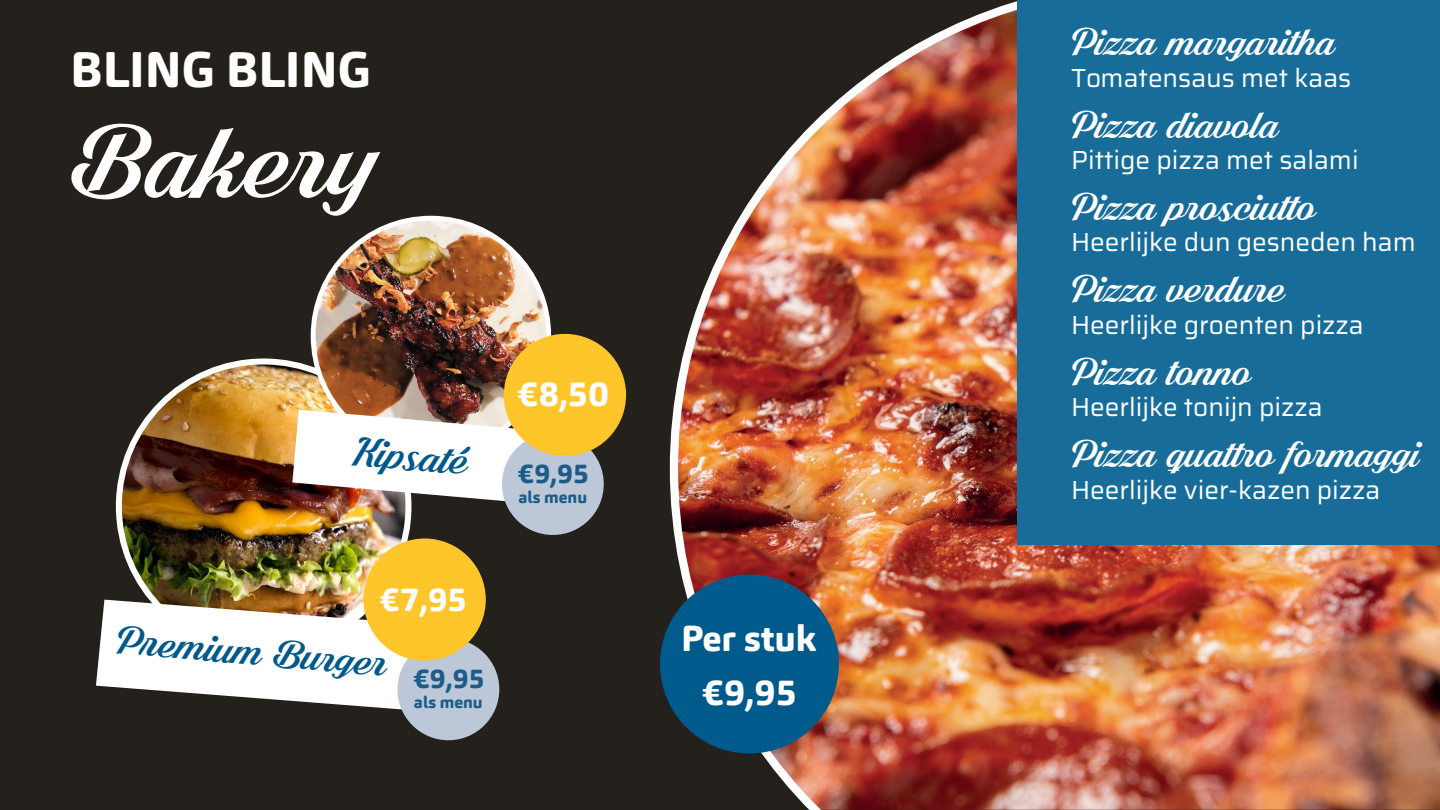
<style>
.page{position:relative;width:1440px;height:810px;background:#24211c}
.page>*{position:absolute;margin:0;border:0;box-sizing:border-box;transform-origin:0 0}
.t1{font:800 49.35px "Carnas";color:#fff}
.t2{font:45px "Shaded Larch PERSONALUSEONLY";color:#00598a}
.t3{font:43.88px "Shaded Larch PERSONALUSEONLY";color:#00598a}
.t4{font:42.53px "Shaded Larch PERSONALUSEONLY";color:#fff}
.t5{font:800 35.92px/53.9px "Carnas";color:#fff;text-align:center}
.t6{font:800 34.5px "Carnas";color:#fff}
.t7{font:800 33px "Carnas";color:#fff}
.t8{font:800 27px "Carnas";color:#1d5c86}
.t9{font:26.17px "Saira";color:#fff}
.t10{font:800 16.5px "Carnas";color:#1d5c86}
</style>
<div class="page">
<img style="left:670px;top:1px;width:770px;height:809px">
<img style="left:120px;top:362px;width:288px;height:238px">
<img style="left:313px;top:218px;width:236px;height:192px">
<svg style="left:292px;top:410px;width:233px;height:93px"></svg>
<div style="left:502px;top:433px;width:102px;height:102px;background:#bcc8d8;border-radius:50%"></div>
<div style="left:504px;top:334px;width:122px;height:122px;background:#fec62a;border-radius:50%"></div>
<div style="left:660px;top:575px;width:179px;height:178px;background:#005a8b;border-radius:50%"></div>
<svg style="left:96px;top:600px;width:312px;height:110px"></svg>
<div style="left:398px;top:638px;width:101px;height:102px;background:#bcc8d8;border-radius:50%"></div>
<div style="left:364px;top:538px;width:122px;height:123px;background:#fec62a;border-radius:50%"></div>
<svg style="left:71px;top:123px;width:309px;height:93px"></svg>
<div style="left:1017px;top:0;width:423px;height:545px;background:#176c9a"></div>
<h1 class="t1" style="left:70px;top:38px;width:302px">BLING BLING</h1>
<h2 class="t2" style="left:354px;top:425px;width:118px;rotate:5deg">Kipsaté</h2>
<p class="t7" style="left:378px;top:579px;width:90px">€7,95</p>
<h3 class="t3" style="left:119px;top:614px;width:273px;rotate:5deg">Premium Burger</h3>
<p class="t8" style="left:412px;top:661px;width:74px">€9,95</p>
<p class="t10" style="left:414px;top:692px;width:70px">als menu</p>
<h3 class="t6" style="left:516px;top:372px;width:94px">€8,50</h3>
<p class="t8" style="left:517px;top:456px;width:74px">€9,95</p>
<p class="t10" style="left:518px;top:486px;width:70px">als menu</p>
<h3 class="t5" style="left:681px;top:611px;width:137px">Per stuk €9,95</h3>
<h3 class="t4" style="left:1071px;top:17px;width:266px">Pizza margaritha</h3>
<p class="t9" style="left:1071px;top:58px;width:282px">Tomatensaus met kaas</p>
<h3 class="t4" style="left:1071px;top:100px;width:209px">Pizza diavola</h3>
<p class="t9" style="left:1071px;top:140px;width:289px">Pittige pizza met salami</p>
<h3 class="t4" style="left:1071px;top:182px;width:246px">Pizza prosciutto</h3>
<p class="t9" style="left:1071px;top:223px;width:346px">Heerlijke dun gesneden ham</p>
<h3 class="t4" style="left:1071px;top:265px;width:215px">Pizza verdure</h3>
<p class="t9" style="left:1071px;top:305px;width:294px">Heerlijke groenten pizza</p>
<h3 class="t4" style="left:1071px;top:347px;width:182px">Pizza tonno</h3>
<p class="t9" style="left:1071px;top:387px;width:253px">Heerlijke tonijn pizza</p>
<h3 class="t4" style="left:1071px;top:429px;width:350px">Pizza quattro formaggi</h3>
<p class="t9" style="left:1071px;top:470px;width:311px">Heerlijke vier-kazen pizza</p>
</div>
